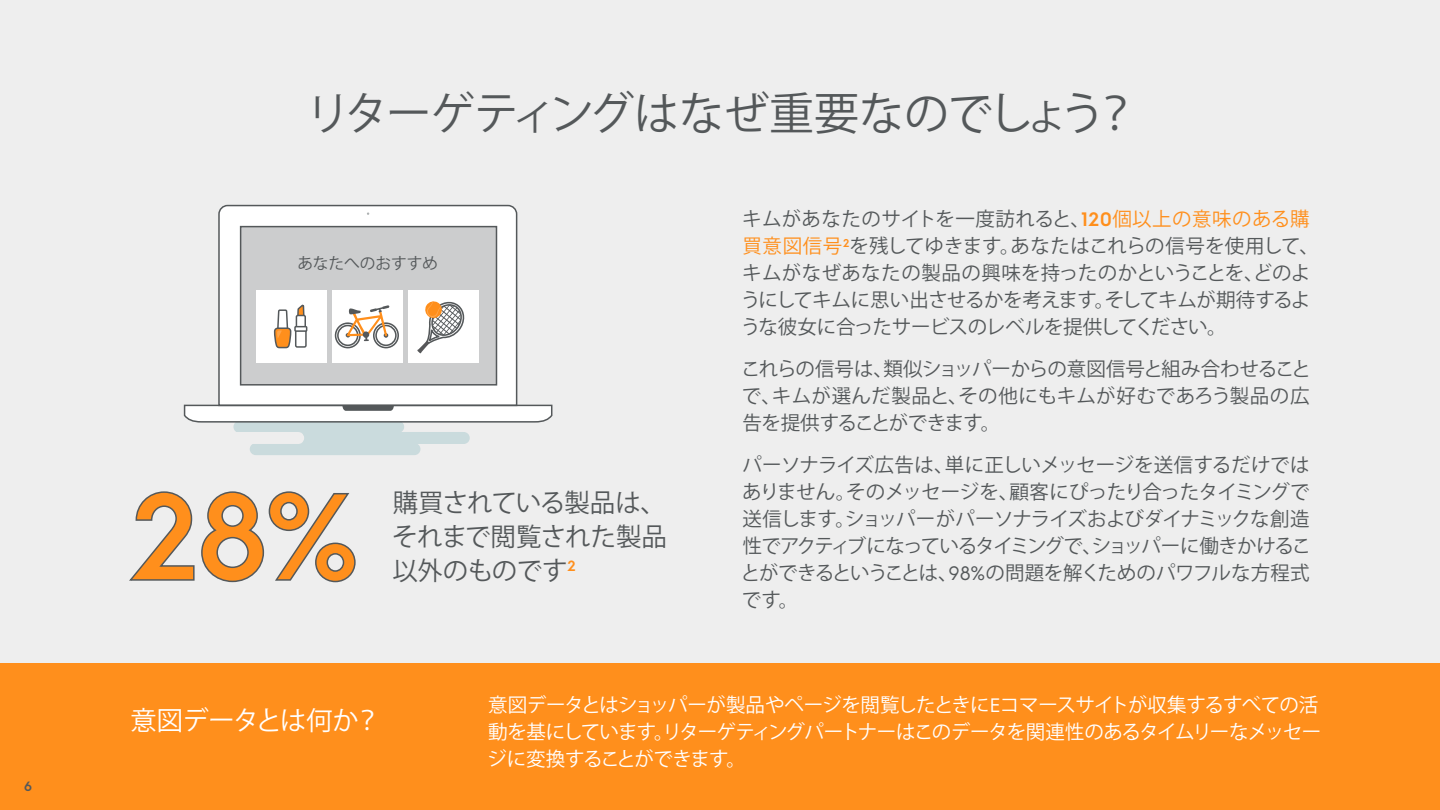
<style>
.page{position:relative;width:1440px;height:810px;background:#eee}
.page>*{position:absolute;margin:0;border:0;box-sizing:border-box;transform-origin:0 0}
.t1{font:45px "Koz Go Pr 6 N";letter-spacing:-.03em;color:#54585a}
.t2{font:26.25px "Koz Go Pr 6 N";letter-spacing:-.015em;color:#fff}
.t3{font:25.5px/33.8px "Koz Go Pr 6 N";letter-spacing:-.03em;color:#54585a;text-align:justify}
.t4{font:19.5px/27px "Koz Go Pr 6 N";letter-spacing:-.01em;color:#54585a;text-align:justify}
.t5{font:19.5px/27px "Koz Go Pr 6 N";letter-spacing:-.04em;color:#fff}
.t6{font:15.67px "Koz Go Pro";color:#54585a}
.t7{font:600 13.5px "Hurme Geometric Sans 2";color:#54585a}
.s1{font-family:"Hurme Geometric Sans 2";font-weight:600;color:#ff8f1c}
.s2{color:#ff8f1c}
.s3{font-family:"Hurme Geometric Sans 2"}
</style>
<div class="page">
<svg style="left:218px;top:204px;width:300px;height:195px;background:#f3f3f3"></svg>
<div style="left:241px;top:227px;width:255px;height:158px;background:#cccdce"></div>
<div style="left:240px;top:226px;width:257px;height:160px;border:2px solid #54585a"></div>
<svg style="left:183px;top:399px;width:370px;height:56px"></svg>
<div style="left:256px;top:290px;width:71px;height:73px;background:#fff"></div>
<div style="left:332px;top:290px;width:71px;height:73px;background:#fff"></div>
<div style="left:408px;top:290px;width:70px;height:73px;background:#fff"></div>
<svg style="left:334px;top:305px;width:65px;height:44px"></svg>
<svg style="left:417px;top:301px;width:48px;height:52px"></svg>
<svg style="left:273px;top:212px;width:35px;height:137px"></svg>
<div style="left:0;top:664px;width:1440px;height:146px;background:#ff8f1c"></div>
<svg style="left:129px;top:491px;width:227px;height:92px"></svg>
<p class="t7" style="left:24px;top:777px;width:9px">6</p>
<p class="t1" style="left:306px;top:88px;width:834px">リターゲティングはなぜ重要なのでしょう？</p>
<p class="t6" style="left:297px;top:253px;width:142px">あなたへのおすすめ</p>
<p class="t3" style="left:392px;top:486px;width:276px">購買されている製品は、それまで閲覧された製品以外のものです<sup>2</sup></p>
<p class="t4" style="left:741px;top:206px;width:580px;text-align:left">キムがあなたのサイトを一度訪れると、<span class="s1">120</span><span class="s2">個以上の意味のある購買意図信号</span><sup>2</sup>を残してゆきます。あなたはこれらの信号を使用して、キムがなぜあなたの製品の興味を持ったのかということを、どのようにしてキムに思い出させるかを考えます。そしてキムが期待するような彼女に合ったサービスのレベルを提供してください。</p>
<p class="t4" style="left:741px;top:356px;width:571px">これらの信号は、類似ショッパーからの意図信号と組み合わせることで、キムが選んだ製品と、その他にもキムが好むであろう製品の広告を提供することができます。</p>
<p class="t4" style="left:741px;top:452px;width:572px">パーソナライズ広告は、単に正しいメッセージを送信するだけではありません。そのメッセージを、顧客にぴったり合ったタイミングで送信します。ショッパーがパーソナライズおよびダイナミックな創造性でアクティブになっているタイミングで、ショッパーに働きかけることができるということは、<span class="s3">98%</span>の問題を解くためのパワフルな方程式です。</p>
<p class="t2" style="left:130px;top:705px;width:252px">意図データとは何か？</p>
<p class="t5" style="left:488px;top:692px;width:835px">意図データとはショッパーが製品やページを閲覧したときに<span class="s3">E</span>コマースサイトが収集するすべての活動を基にしています。リターゲティングパートナーはこのデータを関連性のあるタイムリーなメッセージに変換することができます。</p>
</div>
